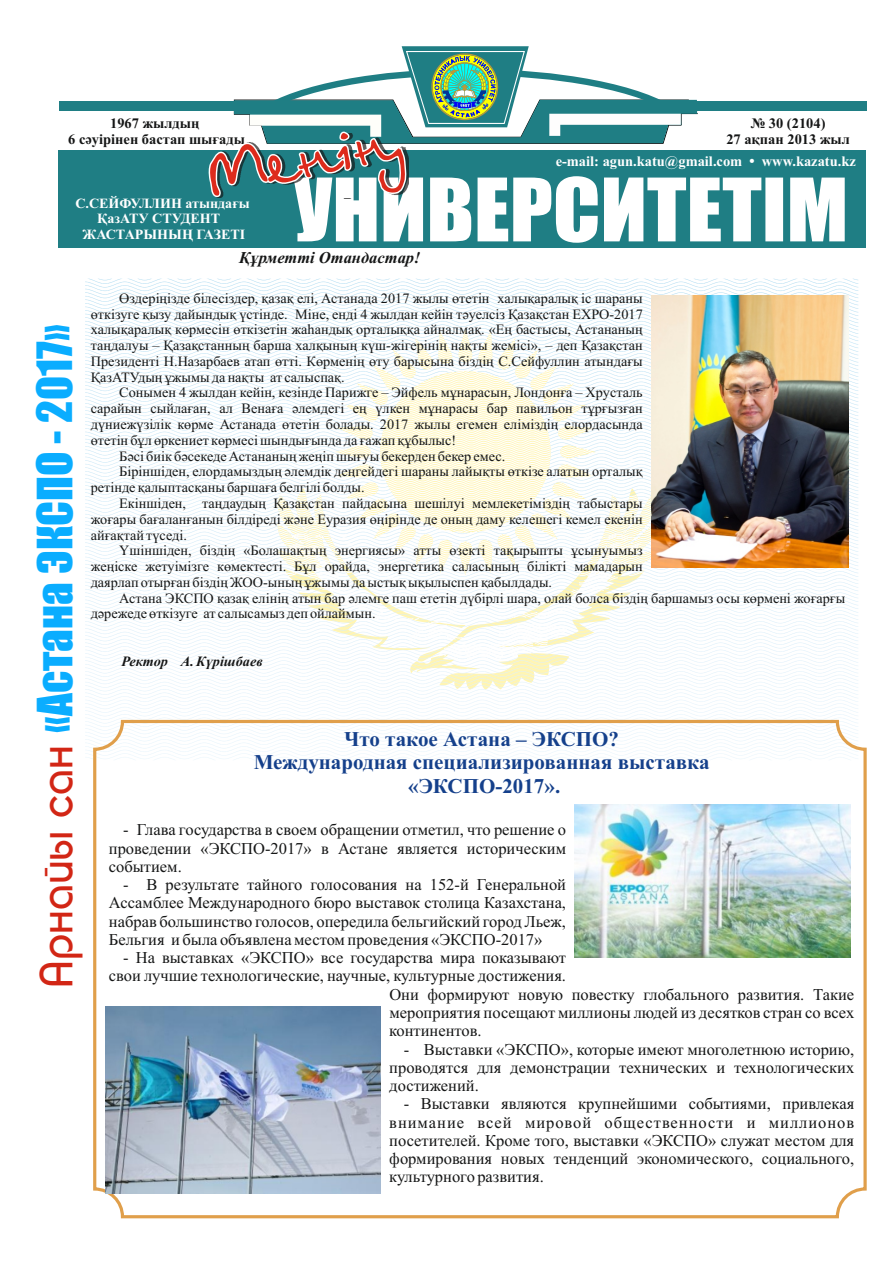
<style>
.page{position:relative;width:893px;height:1263px;background:#fff}
.page>*{position:absolute;margin:0;border:0;box-sizing:border-box;transform-origin:0 0}
.t1{font:45px "Impact";color:#0aadff}
.t2{font:700 21px/23.2px "Times New Roman";color:#15408b;text-align:center}
.t3{font:16.5px/18.3px "Times New Roman";color:#151616;text-align:justify}
.t4{font:italic 700 16.5px "Times New Roman";color:#151616}
.t5{font:700 14.4px/16px "Times New Roman";color:#151616;text-align:center}
.t6{font:700 14.4px "Times New Roman";color:#fff}
.t7{font:14.25px/15.8px "Times New Roman";color:#151616;text-align:justify}
.t8{font:italic 700 14.25px "Times New Roman";color:#151616}
.t9{font:700 14.1px/15.6px "Times New Roman";color:#fff;text-align:center}
.s1{font-family:"Arial"}
.s2{font-family:"KZ Taurus";color:#d22615}
</style>
<div class="page">
<svg style="left:85px;top:279px;width:773px;height:481px"></svg>
<div style="left:58px;top:150px;width:808px;height:98px;background:#1f7e84"></div>
<div style="left:59px;top:101px;width:272px;height:9px;background:#1f7e84"></div>
<div style="left:605px;top:101px;width:261px;height:9px;background:#1f7e84"></div>
<svg style="left:208px;top:46px;width:637px;height:197px"></svg>
<div style="left:93px;top:720px;width:774px;height:498px;border:3px solid #e09f4b;border-radius:28px"></div>
<img style="left:106px;top:1006px;width:275px;height:188px">
<img style="left:575px;top:804px;width:276px;height:153px">
<img style="left:651px;top:295px;width:197px;height:272px">
<p class="t5" style="left:68px;top:116px;width:178px">1967 жылдың<br>6 сәуірінен бастап шығады</p>
<p class="t5" style="left:726px;top:116px;width:125px">№ 30 (2104)<br>27 ақпан 2013 жыл</p>
<p class="t9" style="left:75px;top:197px;width:176px">С.СЕЙФУЛЛИН атындағы<br>ҚазАТУ СТУДЕНТ<br>ЖАСТАРЫНЫҢ ГАЗЕТІ</p>
<p class="t6" style="left:556px;top:156px;width:302px">e-mail: agun.katu@gmail.com <span class="s1">•</span> www.kazatu.kz</p>
<h1 class="t1" style="left:37px;top:988px;width:665px;rotate:-90deg"><span class="s2">Арнайы сан</span> «Астана ЭКСПО - 2017»</h1>
<p class="t4" style="left:239px;top:252px;width:183px">Құрметті Отандастар!</p>
<p class="t7" style="left:91px;top:291px;width:553px;text-indent:29px">Өздеріңізде білесіздер, қазақ елі, Астанада 2017 жылы өтетін халықаралық іс шараны өткізуге қызу дайындық үстінде. Міне, енді 4 жылдан кейін тәуелсіз Қазақстан EXPO-2017 халықаралық көрмесін өткізетін жаһандық орталыққа айналмақ. «Ең бастысы, Астананың таңдалуы – Қазақстанның барша халқының күш-жігерінің нақты жемісі», – деп Қазақстан Президенті Н.Назарбаев атап өтті. Көрменің өту барысына біздің С.Сейфуллин атындағы ҚазАТУдың ұжымы да нақты ат салыспақ.</p>
<p class="t7" style="left:119px;top:386px;width:525px">Сонымен 4 жылдан кейін, кезінде Парижге – Эйфель мұнарасын, Лондонға – Хрусталь</p>
<p class="t7" style="left:91px;top:402px;width:553px">сарайын сыйлаған, ал Венаға әлемдегі ең үлкен мұнарасы бар павильон тұрғызған</p>
<p class="t7" style="left:91px;top:418px;width:553px">дүниежүзілік көрме Астанада өтетін болады. 2017 жылы егемен еліміздің елордасында</p>
<p class="t7" style="left:91px;top:434px;width:367px">өтетін бұл өркениет көрмесі шындығында да ғажап құбылыс!</p>
<p class="t7" style="left:119px;top:449px;width:388px">Бәсі биік бәсекеде Астананың жеңіп шығуы бекерден бекер емес.</p>
<p class="t7" style="left:119px;top:465px;width:525px">Біріншіден, елордамыздың әлемдік деңгейдегі шараны лайықты өткізе алатын орталық</p>
<p class="t7" style="left:91px;top:481px;width:275px">ретінде қалыптасқаны баршаға белгілі болды.</p>
<p class="t7" style="left:119px;top:497px;width:525px">Екіншіден, таңдаудың Қазақстан пайдасына шешілуі мемлекетіміздің табыстары</p>
<p class="t7" style="left:91px;top:512px;width:553px">жоғары бағаланғанын білдіреді және Еуразия өңірінде де оның даму келешегі кемел екенін</p>
<p class="t7" style="left:91px;top:528px;width:98px">айғақтай түседі.</p>
<p class="t7" style="left:119px;top:544px;width:525px">Үшіншіден, біздің «Болашақтың энергиясы» атты өзекті тақырыпты ұсынуымыз</p>
<p class="t7" style="left:91px;top:560px;width:553px">жеңіске жетуімізге көмектесті. Бұл орайда, энергетика саласының білікті мамадарын</p>
<p class="t7" style="left:91px;top:576px;width:463px">даярлап отырған біздің ЖОО-ының ұжымы да ыстық ықылыспен қабылдады.</p>
<p class="t7" style="left:119px;top:591px;width:728px">Астана ЭКСПО қазақ елінің атын бар әлемге паш ететін дүбірлі шара, олай болса біздің баршамыз осы көрмені жоғарғы</p>
<p class="t7" style="left:91px;top:607px;width:286px">дәрежеде өткізуге ат салысамыз деп ойлаймын.</p>
<p class="t8" style="left:121px;top:656px;width:143px">Ректор А. Күрішбаев</p>
<h2 class="t2" style="left:254px;top:730px;width:457px">Что такое Астана – ЭКСПО?<br>Международная специализированная выставка «ЭКСПО-2017».</h2>
<p class="t3" style="left:109px;top:822px;width:459px;text-indent:14px">- Глава государства в своем обращении отметил, что решение о проведении «ЭКСПО-2017» в Астане является историческим событием.</p>
<p class="t3" style="left:109px;top:877px;width:459px;text-indent:14px">- В результате тайного голосования на 152-й Генеральной Ассамблее Международного бюро выставок столица Казахстана, набрав большинство голосов, опередила бельгийский город Льеж, Бельгия и была объявлена местом проведения «ЭКСПО-2017»</p>
<p class="t3" style="left:123px;top:950px;width:444px">- На выставках «ЭКСПО» все государства мира показывают</p>
<p class="t3" style="left:109px;top:968px;width:459px">свои лучшие технологические, научные, культурные достижения.</p>
<p class="t3" style="left:389px;top:987px;width:466px">Они формируют новую повестку глобального развития. Такие</p>
<p class="t3" style="left:389px;top:1005px;width:466px">мероприятия посещают миллионы людей из десятков стран со всех</p>
<p class="t3" style="left:389px;top:1023px;width:94px">континентов.</p>
<p class="t3" style="left:389px;top:1041px;width:466px;text-indent:14px">- Выставки «ЭКСПО», которые имеют многолетнюю историю, проводятся для демонстрации технических и технологических достижений.</p>
<p class="t3" style="left:389px;top:1096px;width:466px;text-indent:14px">- Выставки являются крупнейшими событиями, привлекая внимание всей мировой общественности и миллионов посетителей. Кроме того, выставки «ЭКСПО» служат местом для формирования новых тенденций экономического, социального, культурного развития.</p>
</div>
